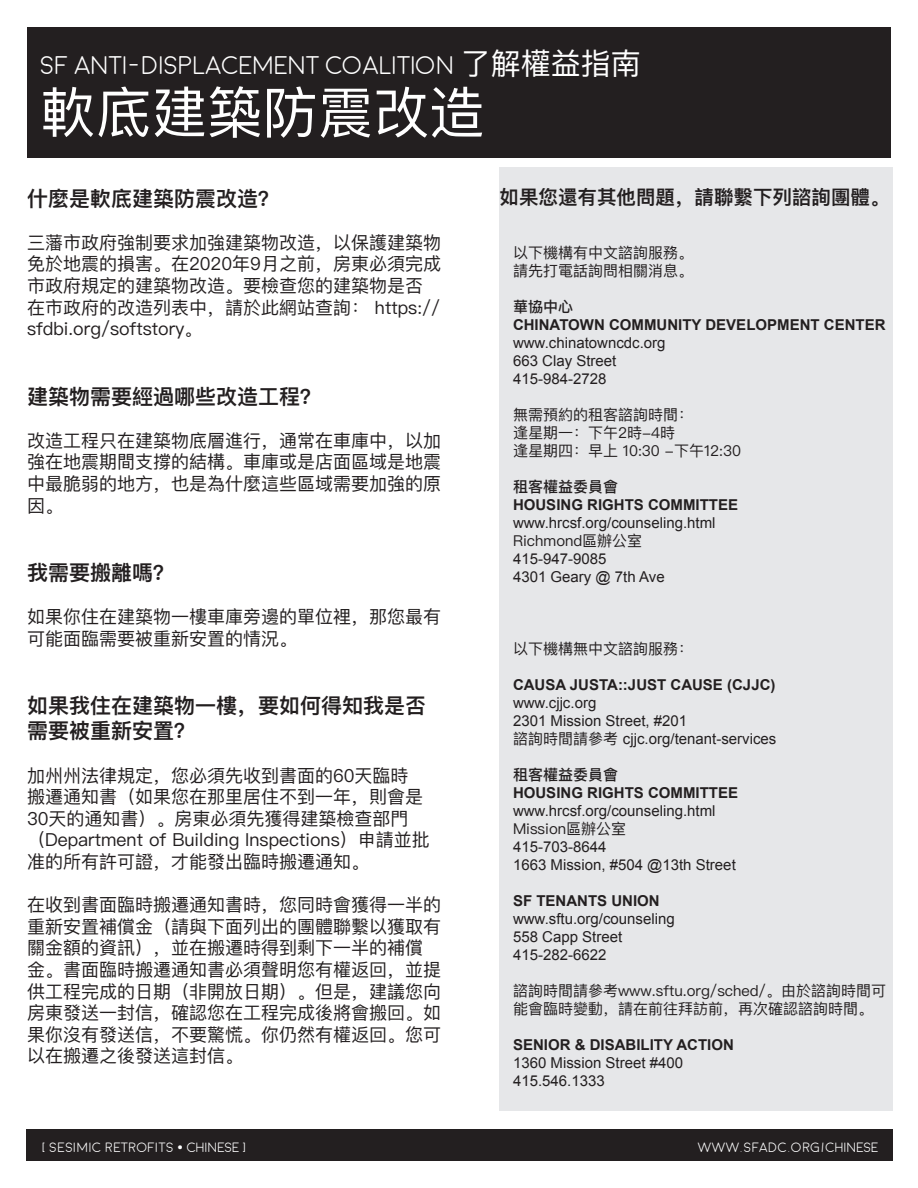
<style>
.page{position:relative;width:918px;height:1188px;background:#fff}
.page>*{position:absolute;margin:0;border:0;box-sizing:border-box;transform-origin:0 0}
.t1{font:55.5px "Ping Fang SC";color:#fff}
.t2{font:300 25.5px "Moon";color:#fff}
.t3{font:600 21px/25.2px "Ping Fang SC";color:#231f20}
.t4{font:600 19.5px "Ping Fang SC";color:#231f20}
.t5{font:18px/21.6px "Ping Fang SC";color:#231f20}
.t6{font:15px "Arial";color:#231f20}
.t7{font:15px/18px "Ping Fang SC";color:#231f20}
.t8{font:700 15px "Arial";color:#231f20}
.t9{font:500 15px "Ping Fang SC";color:#231f20}
.t10{font:300 13.5px "Moon";color:#fff}
.s1{font-family:"Ping Fang SC";font-weight:400;font-size:30px}
.s2{font-family:"Ping Fang SC"}
</style>
<div class="page">
<div style="left:27px;top:27px;width:864px;height:131px;background:#231f20"></div>
<div style="left:500px;top:167px;width:393px;height:944px;background:#e6e7e9"></div>
<div style="left:26px;top:1130px;width:866px;height:31px;background:#231f20"></div>
<p class="t2" style="left:40px;top:52px;width:602px">SF ANTI-DISPLACEMENT COALITION <span class="s1">了解權益指南</span></p>
<p class="t1" style="left:40px;top:78px;width:445px">軟底建築防震改造</p>
<p class="t3" style="left:27px;top:185px;width:253px">什麼是軟底建築防震改造？</p>
<p class="t5" style="left:27px;top:231px;width:416px">三藩市政府強制要求加強建築物改造，以保護建築物免於地震的損害。在2020年9月之前，房東必須完成市政府規定的建築物改造。要檢查您的建築物是否在市政府的改造列表中，請於此網站查詢： https:// sfdbi.org/softstory。</p>
<p class="t3" style="left:27px;top:383px;width:295px">建築物需要經過哪些改造工程？</p>
<p class="t5" style="left:27px;top:429px;width:415px;text-align:justify">改造工程只在建築物底層進行，通常在車庫中，以加強在地震期間支撐的結構。車庫或是店面區域是地震中最脆弱的地方，也是為什麼這些區域需要加強的原因。</p>
<p class="t3" style="left:27px;top:560px;width:148px">我需要搬離嗎？</p>
<p class="t5" style="left:27px;top:606px;width:415px">如果你住在建築物一樓車庫旁邊的單位裡，那您最有可能面臨需要被重新安置的情況。</p>
<p class="t3" style="left:27px;top:693px;width:400px">如果我住在建築物一樓，要如何得知我是否需要被重新安置？</p>
<p class="t5" style="left:27px;top:764px;width:404px">加州州法律規定，您必須先收到書面的60天臨時搬遷通知書（如果您在那里居住不到一年，則會是<br>30天的通知書）。房東必須先獲得建築檢查部門（Department of Building Inspections）申請並批准的所有許可證，才能發出臨時搬遷通知。</p>
<p class="t5" style="left:27px;top:894px;width:415px">在收到書面臨時搬遷通知書時，您同時會獲得一半的重新安置補償金（請與下面列出的團體聯繫以獲取有關金額的資訊），並在搬遷時得到剩下一半的補償金。書面臨時搬遷通知書必須聲明您有權返回，並提供工程完成的日期（非開放日期）。但是，建議您向房東發送一封信，確認您在工程完成後將會搬回。如果你沒有發送信，不要驚慌。你仍然有權返回。您可以在搬遷之後發送這封信。</p>
<p class="t4" style="left:500px;top:185px;width:391px">如果您還有其他問題，請聯繫下列諮詢團體。</p>
<p class="t7" style="left:513px;top:243px;width:181px">以下機構有中文諮詢服務。</p>
<p class="t7" style="left:513px;top:261px;width:181px">請先打電話詢問相關消息。</p>
<p class="t9" style="left:513px;top:297px;width:61px">華協中心</p>
<p class="t8" style="left:513px;top:315px;width:374px">CHINATOWN COMMUNITY DEVELOPMENT CENTER</p>
<p class="t6" style="left:513px;top:333px;width:154px">www.chinatowncdc.org</p>
<p class="t6" style="left:513px;top:351px;width:105px">663 Clay Street</p>
<p class="t6" style="left:513px;top:369px;width:95px">415-984-2728</p>
<p class="t7" style="left:513px;top:405px;width:181px">無需預約的租客諮詢時間：</p>
<p class="t7" style="left:513px;top:423px;width:164px">逢星期一：下午2時-4時</p>
<p class="t7" style="left:513px;top:441px;width:230px">逢星期四：早上 10:30 -下午12:30</p>
<p class="t9" style="left:513px;top:477px;width:106px">租客權益委員會</p>
<p class="t8" style="left:513px;top:495px;width:227px">HOUSING RIGHTS COMMITTEE</p>
<p class="t6" style="left:513px;top:513px;width:204px">www.hrcsf.org/counseling.html</p>
<p class="t7" style="left:513px;top:531px;width:131px">Richmond區辦公室</p>
<p class="t6" style="left:513px;top:549px;width:95px">415-947-9085</p>
<p class="t6" style="left:513px;top:567px;width:153px">4301 Geary @ 7th Ave</p>
<p class="t7" style="left:513px;top:639px;width:181px">以下機構無中文諮詢服務：</p>
<p class="t8" style="left:513px;top:675px;width:264px">CAUSA JUSTA::JUST CAUSE (CJJC)</p>
<p class="t6" style="left:513px;top:693px;width:85px">www.cjjc.org</p>
<p class="t6" style="left:513px;top:711px;width:176px">2301 Mission Street, #201</p>
<p class="t6" style="left:513px;top:729px;width:265px"><span class="s2">諮詢時間請參考</span> cjjc.org/tenant-services</p>
<p class="t9" style="left:513px;top:765px;width:106px">租客權益委員會</p>
<p class="t8" style="left:513px;top:783px;width:227px">HOUSING RIGHTS COMMITTEE</p>
<p class="t6" style="left:513px;top:801px;width:204px">www.hrcsf.org/counseling.html</p>
<p class="t7" style="left:513px;top:819px;width:115px">Mission區辦公室</p>
<p class="t6" style="left:513px;top:837px;width:95px">415-703-8644</p>
<p class="t6" style="left:513px;top:855px;width:224px">1663 Mission, #504 @13th Street</p>
<p class="t8" style="left:513px;top:891px;width:148px">SF TENANTS UNION</p>
<p class="t6" style="left:513px;top:909px;width:163px">www.sftu.org/counseling</p>
<p class="t6" style="left:513px;top:927px;width:111px">558 Capp Street</p>
<p class="t6" style="left:513px;top:945px;width:95px">415-282-6622</p>
<p class="t7" style="left:513px;top:981px;width:375px">諮詢時間請參考www.sftu.org/sched/。由於諮詢時間可能會臨時變動，請在前往拜訪前，再次確認諮詢時間。</p>
<p class="t8" style="left:513px;top:1035px;width:222px">SENIOR &amp; DISABILITY ACTION</p>
<p class="t6" style="left:513px;top:1053px;width:172px">1360 Mission Street #400</p>
<p class="t6" style="left:513px;top:1071px;width:93px">415.546.1333</p>
<p class="t10" style="left:43px;top:1141px;width:205px">[ SESIMIC RETROFITS • CHINESE ]</p>
<p class="t10" style="left:697px;top:1141px;width:183px">WWW.SFADC.ORG/CHINESE</p>
</div>
